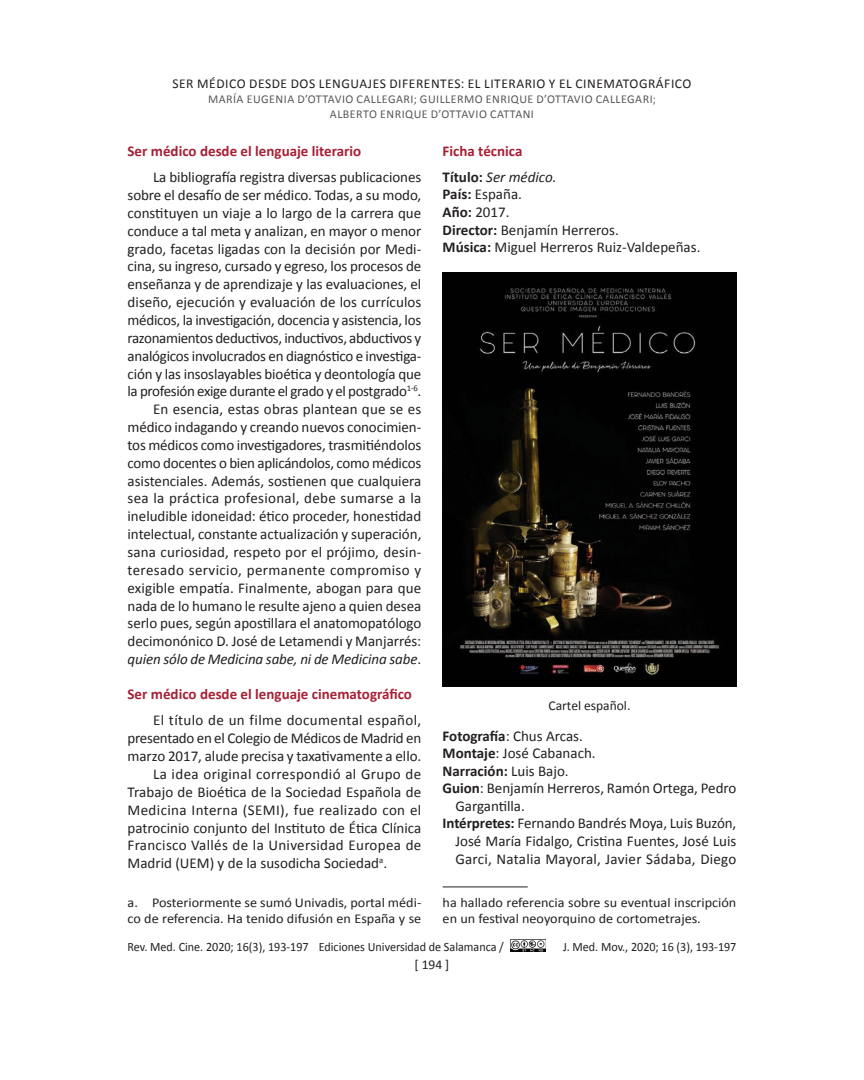
<style>
.page{position:relative;width:864px;height:1080px;background:#fff}
.page>*{position:absolute;margin:0;border:0;box-sizing:border-box;transform-origin:0 0}
.t1{font:15px/17.9px "Calibri";color:#231f20;text-align:right}
.t2{font:15px "Calibri";letter-spacing:.025em;color:#231f20}
.t3{font:700 15px/26.1px "Calibri";color:#a62035}
.t4{font:15px "Calibri";letter-spacing:.02em;color:#231f20}
.t5{font:700 15px "Calibri";color:#231f20}
.t6{font:13.5px/15.8px "Calibri";color:#231f20;scale:1.05 1}
.t7{font:13.5px "Calibri";letter-spacing:.04em;color:#231f20}
.t8{font:13.5px "Calibri";color:#231f20}
.t9{font:12.75px "Calibri";color:#231f20;scale:.95 1}
.t10{font:12px/15px "Calibri";letter-spacing:.04em;color:#57585a;text-align:center}
.s1{font-style:italic}
.s2{color:#231f20}
.s3{font-weight:400;font-style:italic;color:#231f20}
.s4{font-weight:700}
.s5{font-weight:400}
</style>
<div class="page">
<img style="left:511px;top:939px;width:34px;height:12px">
<img style="left:443px;top:272px;width:293px;height:415px">
<hr style="left:443px;top:887px;width:85px;height:1px;background:#231f20">
<p class="t7" style="left:172px;top:75px;width:521px">SER MÉDICO DESDE DOS LENGUAJES DIFERENTES: EL LITERARIO Y EL CINEMATOGRÁFICO</p>
<p class="t10" style="left:208px;top:91px;width:450px">MARÍA EUGENIA D’OTTAVIO CALLEGARI; GUILLERMO ENRIQUE D’OTTAVIO CALLEGARI;<br>ALBERTO ENRIQUE D’OTTAVIO CATTANI</p>
<p class="t3" style="left:128px;top:137px;width:235px">Ser médico desde el lenguaje literario</p>
<p class="t1" style="left:128px;top:168px;width:295px">La bibliografía registra diversas publicaciones sobre el desafío de ser médico. Todas, a su modo, constituyen un viaje a lo largo de la carrera que conduce a tal meta y analizan, en mayor o menor grado, facetas ligadas con la decisión por Medi&shy;cina, su ingreso, cursado y egreso, los procesos de enseñanza y de aprendizaje y las evaluaciones, el diseño, ejecución y evaluación de los currículos médicos, la investigación, docencia y asistencia, los razonamientos deductivos, inductivos, abductivos y analógicos involucrados en diagnóstico e investiga&shy;ción y las insoslayables bioética y deontología que la profesión exige durante el grado y el postgrado<sup>1-6</sup>.<br>En esencia, estas obras plantean que se es médico indagando y creando nuevos conocimien&shy;tos médicos como investigadores, trasmitiéndolos como docentes o bien aplicándolos, como médicos asistenciales. Además, sostienen que cualquiera sea la práctica profesional, debe sumarse a la ineludible idoneidad: ético proceder, honestidad intelectual, constante actualización y superación, sana curiosidad, respeto por el prójimo, desin&shy;teresado servicio, permanente compromiso y exigible empatía. Finalmente, abogan para que nada de lo humano le resulte ajeno a quien desea serlo pues, según apostillara el anatomopatólogo decimonónico D. José de Letamendi y Manjarrés: <span class="s1">quien sólo de Medicina sabe, ni de Medicina sabe</span>.</p>
<p class="t3" style="left:128px;top:680px;width:286px">Ser médico desde el lenguaje cinematográfico</p>
<p class="t2" style="left:153px;top:711px;width:270px">El título de un filme documental español,</p>
<p class="t1" style="left:128px;top:729px;width:295px">presentado en el Colegio de Médicos de Madrid en</p>
<p class="t1" style="left:128px;top:747px;width:295px">marzo 2017, alude precisa y taxativamente a ello.</p>
<p class="t2" style="left:153px;top:765px;width:270px">La idea original correspondió al Grupo de</p>
<p class="t1" style="left:128px;top:783px;width:295px">Trabajo de Bioética de la Sociedad Española de</p>
<p class="t2" style="left:128px;top:800px;width:295px">Medicina Interna (SEMI), fue realizado con el</p>
<p class="t1" style="left:128px;top:819px;width:295px">patrocinio conjunto del Instituto de Ética Clínica</p>
<p class="t4" style="left:128px;top:836px;width:295px">Francisco Vallés de la Universidad Europea de</p>
<p class="t1" style="left:128px;top:854px;width:261px">Madrid (UEM) y de la susodicha Sociedad<sup>a</sup>.</p>
<p class="t6" style="left:128px;top:895px;width:281px">a. Posteriormente se sumó Univadis, portal médi&shy;co de referencia. Ha tenido difusión en España y se</p>
<p class="t3" style="left:443px;top:137px;width:115px">Ficha técnica<br><span class="s2">Título:</span> <span class="s3">Ser médico.</span></p>
<p class="t1" style="left:443px;top:186px;width:259px;text-align:left"><span class="s4">País:</span> España.<br><span class="s4">Año:</span> 2017.<br><span class="s4">Director:</span> Benjamín Herreros.<br><span class="s4">Música:</span> Miguel Herreros Ruiz-Valdepeñas.</p>
<p class="t8" style="left:549px;top:697px;width:83px">Cartel español.</p>
<p class="t1" style="left:443px;top:727px;width:142px"><span class="s4">Fotografía</span>: Chus Arcas.</p>
<p class="t1" style="left:443px;top:744px;width:155px"><span class="s4">Montaje</span>: José Cabanach.</p>
<p class="t5" style="left:443px;top:762px;width:128px">Narración: <span class="s5">Luis Bajo.</span></p>
<p class="t1" style="left:443px;top:780px;width:295px"><span class="s4">Guion</span>: Benjamín Herreros, Ramón Ortega, Pedro</p>
<p class="t1" style="left:455px;top:797px;width:71px">Gargantilla.</p>
<p class="t1" style="left:443px;top:815px;width:295px"><span class="s4">Intérpretes:</span> Fernando Bandrés Moya, Luis Buzón,</p>
<p class="t1" style="left:455px;top:832px;width:283px">José María Fidalgo, Cristina Fuentes, José Luis</p>
<p class="t4" style="left:455px;top:849px;width:283px">Garci, Natalia Mayoral, Javier Sádaba, Diego</p>
<p class="t6" style="left:443px;top:895px;width:281px">ha hallado referencia sobre su eventual inscripción en un festival neoyorquino de cortometrajes.</p>
<p class="t9" style="left:128px;top:939px;width:398px">Rev. Med. Cine. 2020; 16(3), 193-197 Ediciones Universidad de Salamanca /</p>
<p class="t9" style="left:563px;top:939px;width:184px">J. Med. Mov., 2020; 16 (3), 193-197</p>
<p class="t8" style="left:415px;top:956px;width:36px">[ 194 ]</p>
</div>
